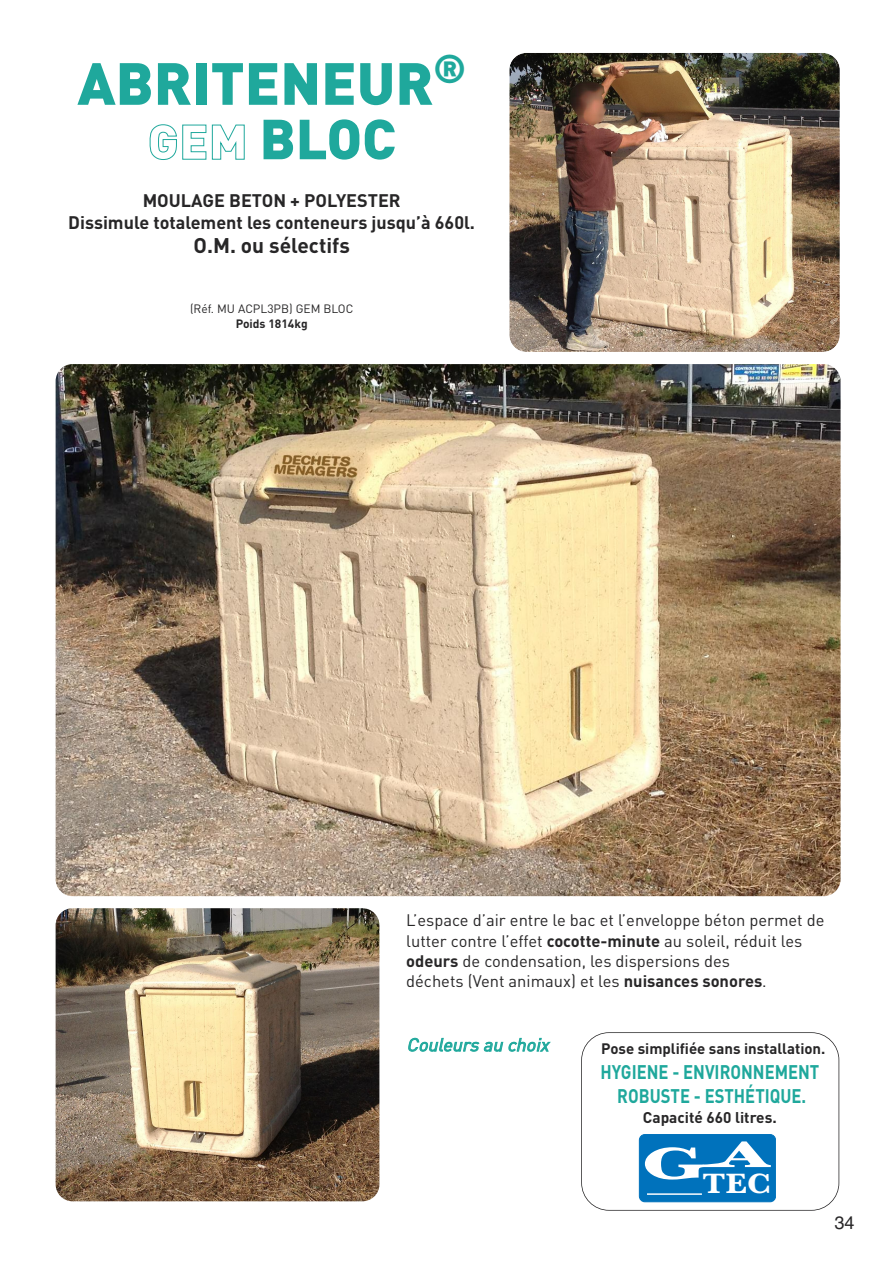
<style>
.page{position:relative;width:893px;height:1263px;background:#fff}
.page>*{position:absolute;margin:0;border:0;box-sizing:border-box;transform-origin:0 0}
.t1{font:900 58.5px "DIN";color:#1fa89c}
.t2{font:900 55.5px "DIN";color:#1fa89c}
.t3{font:700 29.1px "Baskerville";color:#fff;scale:1.1 1}
.t4{font:700 21px "DIN";color:#272627}
.t5{font:700 19.5px/23.4px "DIN";color:#1fa89c;text-align:center;scale:.85 1}
.t6{font:700 18px/21.6px "DIN";color:#272627;text-align:center}
.t7{font:italic 18px "DIN";color:#1fa89c}
.t8{font:18px "Helvetica";color:#272627}
.t9{font:16.5px/20.2px "DIN";color:#272627}
.t10{font:700 15.45px "DIN";color:#272627}
.t11{font:700 15px "DIN";color:#272627}
.t12{font:12px "DIN";color:#272627}
.t13{font:700 12px "DIN";color:#272627}
.s1{font-size:48px;color:#fff}
.s2{font-weight:700}
</style>
<div class="page">
<img style="left:56px;top:364px;width:785px;height:532px;border-radius:17px">
<img style="left:509px;top:53px;width:331px;height:299px;border-radius:17px">
<div style="left:509px;top:52px;width:332px;height:301px;border:2px solid #fff;border-radius:18px"></div>
<img style="left:56px;top:908px;width:323px;height:293px;border-radius:17px">
<div style="left:639px;top:1134px;width:137px;height:68px;background:#0072bc;border-radius:6px"></div>
<div style="left:639px;top:1134px;width:137px;height:68px;border:1px solid #0072bc;border-radius:6px"></div>
<svg style="left:645px;top:1141px;width:126px;height:38px"></svg>
<hr style="left:647px;top:1194px;width:55px;height:1px;background:#fff">
<div style="left:581px;top:1032px;width:258px;height:179px;border:2px solid #272627;border-radius:28px"></div>
<h1 class="t1" style="left:77px;top:50px;width:390px">ABRITENEUR<sup>®</sup></h1>
<h2 class="t2" style="left:148px;top:108px;width:250px"><span class="s1">GEM</span> BLOC</h2>
<p class="t6" style="left:68px;top:190px;width:408px">MOULAGE BETON + POLYESTER<br>Dissimule totalement les conteneurs jusqu’à 660l.</p>
<p class="t4" style="left:194px;top:233px;width:158px">O.M. ou sélectifs</p>
<p class="t12" style="left:190px;top:302px;width:165px">(Réf. MU ACPL3PB) GEM BLOC</p>
<p class="t13" style="left:236px;top:317px;width:74px">Poids 1814kg</p>
<p class="t9" style="left:406px;top:910px;width:420px">L’espace d’air entre le bac et l’enveloppe béton permet de lutter contre l’effet <span class="s2">cocotte-minute</span> au soleil, réduit les <span class="s2">odeurs</span> de condensation, les dispersions des<br>déchets (Vent animaux) et les <span class="s2">nuisances sonores</span>.</p>
<p class="t7" style="left:406px;top:1034px;width:147px">Couleurs au choix</p>
<p class="t11" style="left:601px;top:1040px;width:226px">Pose simplifiée sans installation.</p>
<p class="t5" style="left:600px;top:1061px;width:259px">HYGIENE - ENVIRONNEMENT<br>ROBUSTE - ESTHÉTIQUE.</p>
<p class="t10" style="left:643px;top:1108px;width:135px">Capacité 660 litres.</p>
<h3 class="t3" style="left:703px;top:1167px;width:64px">TEC</h3>
<p class="t8" style="left:834px;top:1216px;width:21px">34</p>
</div>
